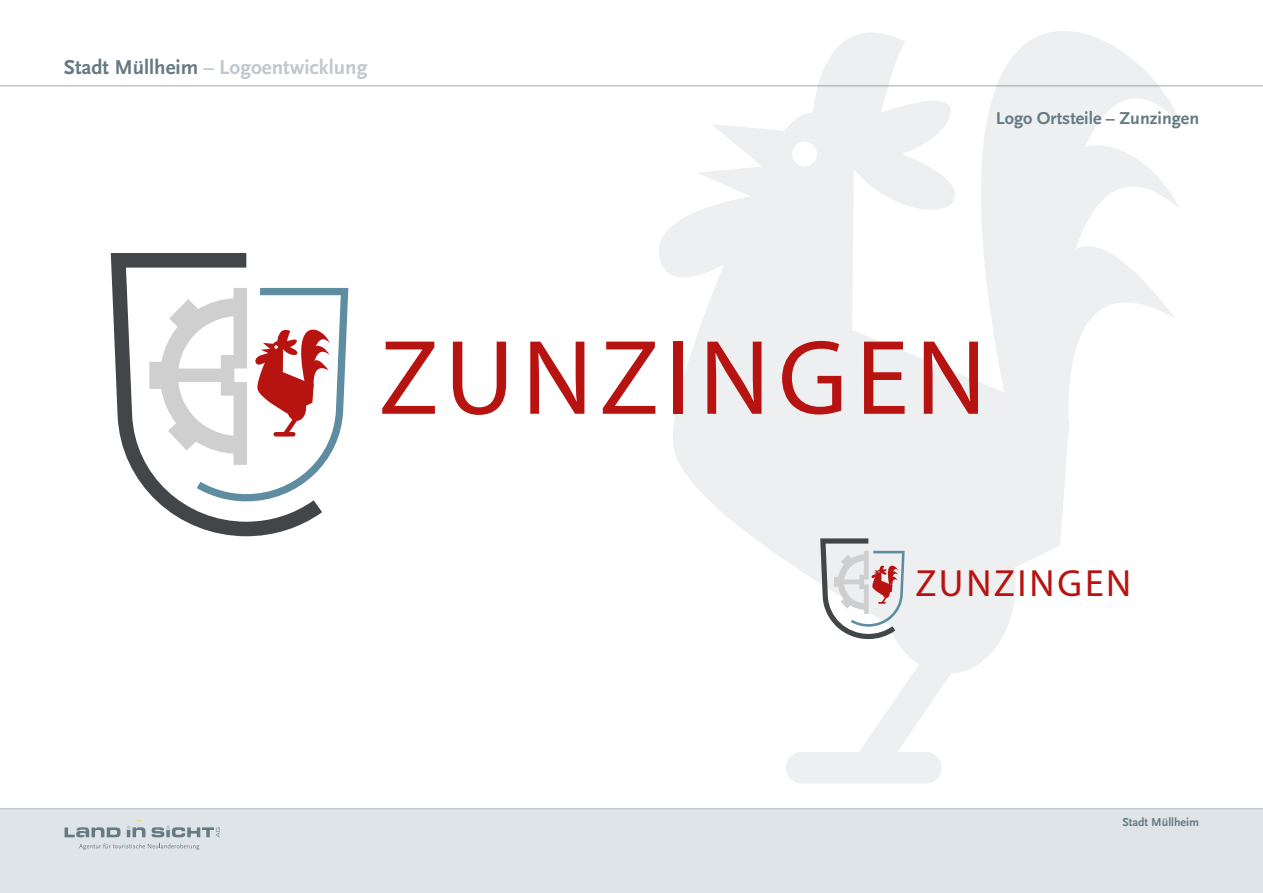
<style>
.page{position:relative;width:1263px;height:893px;background:#fff}
.page>*{position:absolute;margin:0;border:0;box-sizing:border-box;transform-origin:0 0}
.t1{font:106.95px "Myriad Pro";letter-spacing:.07em;color:#b61311}
.t2{font:37.95px "Myriad Pro";letter-spacing:.07em;color:#b61311}
.t3{font:700 21px "Scala Sans LF";color:#bfc8ce}
.t4{font:700 18px "Scala Sans LF";color:#657a83}
.t5{font:700 12px "Scala Sans LF";color:#657a83}
.s1{color:#657a83}
</style>
<div class="page">
<div style="left:0;top:808px;width:1263px;height:85px;background:#dee4e7"></div>
<hr style="left:0;top:85px;width:1263px;height:2px;background:#bfc8ce">
<hr style="left:0;top:808px;width:1263px;height:1px;background:#bfc8ce">
<svg style="left:65px;top:827px;width:56px;height:10px"></svg>
<svg style="left:152px;top:825px;width:68px;height:12px"></svg>
<svg style="left:79px;top:843px;width:120px;height:7px"></svg>
<svg style="left:127px;top:825px;width:18px;height:12px"></svg>
<svg style="left:660px;top:86px;width:408px;height:496px;fill:#edeff0"></svg>
<svg style="left:1032px;top:420px;width:37px;height:13px"></svg>
<svg style="left:905px;top:31px;width:277px;height:389px;fill:#edeff0"></svg>
<svg style="left:659px;top:124px;width:131px;height:181px"></svg>
<svg style="left:813px;top:31px;width:153px;height:192px"></svg>
<div style="left:881px;top:493px;width:135px;height:181px;background:#edeff0;border-radius:50%"></div>
<div style="left:792px;top:142px;width:25px;height:24px;background:#fff;border-radius:50%"></div>
<div style="left:801px;top:752px;width:125px;height:32px;background:#edeff0"></div>
<svg style="left:111px;top:253px;width:211px;height:283px"></svg>
<svg style="left:149px;top:288px;width:199px;height:213px"></svg>
<hr style="left:276px;top:432px;width:17px;height:4px;background:#b61311">
<svg style="left:818px;top:538px;width:165px;height:245px"></svg>
<p class="t3" style="left:64px;top:55px;width:305px"><span class="s1">Stadt Müllheim</span> – Logoentwicklung</p>
<p class="t4" style="left:996px;top:108px;width:205px">Logo Ortsteile – Zunzingen</p>
<h1 class="t1" style="left:379px;top:312px;width:608px">ZUNZINGEN</h1>
<h2 class="t2" style="left:915px;top:559px;width:217px">ZUNZINGEN</h2>
<p class="t5" style="left:1122px;top:815px;width:78px">Stadt Müllheim</p>
</div>
